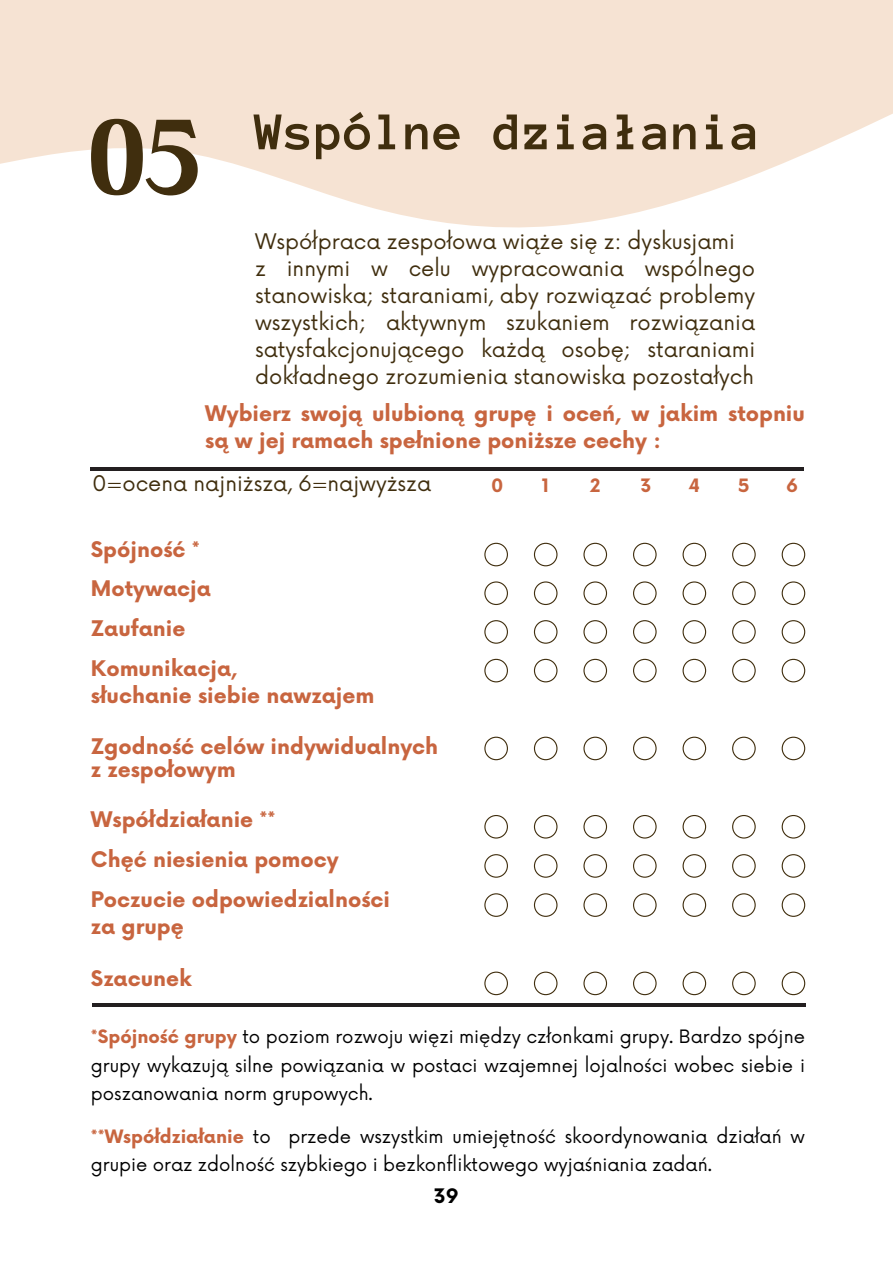
<style>
.page{position:relative;width:893px;height:1264px;background:#fff}
.page>*{position:absolute;margin:0;border:0;box-sizing:border-box;transform-origin:0 0}
.t1{font:700 120.3px "Boston Angel";color:#402e0e}
.t2{font:700 54.6px "Anonymous Pro";color:#402e0e}
.t3{font:21px/27px "Now";color:#402e0e}
.t4{font:700 21px/39.8px "Now";color:#c8653f}
.t5{font:700 19.5px "Now";color:#000}
.t6{font:18px/28px "Now";color:#000;text-align:justify}
.t7{font:700 18px "Now";color:#c8653f}
.s1{font-weight:700;color:#c8653f}
</style>
<div class="page">
<svg style="left:0;top:0;width:892px;height:228px;fill:#f6e3d3"></svg>
<svg style="left:484px;top:542px;width:24px;height:24px"></svg>
<svg style="left:534px;top:542px;width:23px;height:24px"></svg>
<svg style="left:484px;top:581px;width:24px;height:24px"></svg>
<svg style="left:534px;top:581px;width:23px;height:24px"></svg>
<svg style="left:484px;top:620px;width:24px;height:23px"></svg>
<svg style="left:534px;top:620px;width:23px;height:23px"></svg>
<svg style="left:484px;top:658px;width:24px;height:24px"></svg>
<svg style="left:534px;top:658px;width:23px;height:24px"></svg>
<svg style="left:484px;top:736px;width:24px;height:24px"></svg>
<svg style="left:534px;top:736px;width:23px;height:24px"></svg>
<svg style="left:583px;top:542px;width:24px;height:24px"></svg>
<svg style="left:583px;top:581px;width:24px;height:24px"></svg>
<svg style="left:583px;top:620px;width:24px;height:23px"></svg>
<svg style="left:583px;top:658px;width:24px;height:24px"></svg>
<svg style="left:583px;top:736px;width:24px;height:24px"></svg>
<svg style="left:633px;top:542px;width:23px;height:24px"></svg>
<svg style="left:633px;top:581px;width:23px;height:24px"></svg>
<svg style="left:633px;top:620px;width:23px;height:23px"></svg>
<svg style="left:633px;top:658px;width:23px;height:24px"></svg>
<svg style="left:633px;top:736px;width:23px;height:24px"></svg>
<svg style="left:682px;top:542px;width:24px;height:24px"></svg>
<svg style="left:682px;top:581px;width:24px;height:24px"></svg>
<svg style="left:682px;top:620px;width:24px;height:23px"></svg>
<svg style="left:682px;top:658px;width:24px;height:24px"></svg>
<svg style="left:682px;top:736px;width:24px;height:24px"></svg>
<svg style="left:732px;top:542px;width:23px;height:24px"></svg>
<svg style="left:732px;top:581px;width:23px;height:24px"></svg>
<svg style="left:732px;top:620px;width:23px;height:23px"></svg>
<svg style="left:732px;top:658px;width:23px;height:24px"></svg>
<svg style="left:732px;top:736px;width:23px;height:24px"></svg>
<svg style="left:781px;top:542px;width:24px;height:24px"></svg>
<svg style="left:781px;top:581px;width:24px;height:24px"></svg>
<svg style="left:781px;top:620px;width:24px;height:23px"></svg>
<svg style="left:781px;top:658px;width:24px;height:24px"></svg>
<svg style="left:781px;top:736px;width:24px;height:24px"></svg>
<svg style="left:484px;top:815px;width:24px;height:23px"></svg>
<svg style="left:534px;top:815px;width:23px;height:23px"></svg>
<svg style="left:583px;top:815px;width:24px;height:23px"></svg>
<svg style="left:633px;top:815px;width:23px;height:23px"></svg>
<svg style="left:682px;top:815px;width:24px;height:23px"></svg>
<svg style="left:732px;top:815px;width:23px;height:23px"></svg>
<svg style="left:781px;top:815px;width:24px;height:23px"></svg>
<svg style="left:484px;top:854px;width:24px;height:23px"></svg>
<svg style="left:534px;top:854px;width:23px;height:23px"></svg>
<svg style="left:583px;top:854px;width:24px;height:23px"></svg>
<svg style="left:633px;top:854px;width:23px;height:23px"></svg>
<svg style="left:682px;top:854px;width:24px;height:23px"></svg>
<svg style="left:732px;top:854px;width:23px;height:23px"></svg>
<svg style="left:781px;top:854px;width:24px;height:23px"></svg>
<svg style="left:484px;top:893px;width:24px;height:23px"></svg>
<svg style="left:534px;top:893px;width:23px;height:23px"></svg>
<svg style="left:583px;top:893px;width:24px;height:23px"></svg>
<svg style="left:633px;top:893px;width:23px;height:23px"></svg>
<svg style="left:682px;top:893px;width:24px;height:23px"></svg>
<svg style="left:732px;top:893px;width:23px;height:23px"></svg>
<svg style="left:781px;top:893px;width:24px;height:23px"></svg>
<svg style="left:484px;top:971px;width:24px;height:24px"></svg>
<svg style="left:534px;top:971px;width:23px;height:24px"></svg>
<svg style="left:583px;top:971px;width:24px;height:24px"></svg>
<svg style="left:633px;top:971px;width:23px;height:24px"></svg>
<svg style="left:682px;top:971px;width:24px;height:24px"></svg>
<svg style="left:732px;top:971px;width:23px;height:24px"></svg>
<svg style="left:781px;top:971px;width:24px;height:24px"></svg>
<hr style="left:91px;top:467px;width:712px;height:4px;background:#231f20">
<hr style="left:92px;top:1003px;width:713px;height:3px;background:#231f20">
<h1 class="t1" style="left:89px;top:84px;width:111px">05</h1>
<h2 class="t2" style="left:255px;top:100px;width:507px">Wspólne działania</h2>
<p class="t3" style="left:255px;top:226px;width:501px">Współpraca zespołowa wiąże się z: dyskusjami<br>z innymi w celu wypracowania wspólnego stanowiska; staraniami, aby rozwiązać problemy wszystkich; aktywnym szukaniem rozwiązania satysfakcjonującego każdą osobę; staraniami dokładnego zrozumienia stanowiska pozostałych</p>
<p class="t4" style="left:205px;top:399px;width:601px;line-height:27px">Wybierz swoją ulubioną grupę i oceń, w jakim stopniu są w jej ramach spełnione poniższe cechy :</p>
<p class="t3" style="left:92px;top:468px;width:340px">0=ocena najniższa, 6=najwyższa</p>
<p class="t7" style="left:491px;top:472px;width:14px">0</p>
<p class="t7" style="left:542px;top:472px;width:9px">1</p>
<p class="t7" style="left:590px;top:472px;width:12px">2</p>
<p class="t7" style="left:640px;top:472px;width:13px">3</p>
<p class="t7" style="left:688px;top:472px;width:13px">4</p>
<p class="t7" style="left:738px;top:472px;width:13px">5</p>
<p class="t7" style="left:786px;top:472px;width:13px">6</p>
<p class="t4" style="left:91px;top:528px;width:148px">Spójność *<br>Motywacja<br>Zaufanie<br>Komunikacja,</p>
<p class="t4" style="left:91px;top:674px;width:285px">słuchanie siebie nawzajem</p>
<p class="t4" style="left:91px;top:734px;width:349px;line-height:22.5px">Zgodność celów indywidualnych z zespołowym</p>
<p class="t4" style="left:91px;top:799px;width:301px">Współdziałanie **<br>Chęć niesienia pomocy<br>Poczucie odpowiedzialności</p>
<p class="t4" style="left:91px;top:905px;width:94px">za grupę</p>
<p class="t4" style="left:91px;top:957px;width:102px">Szacunek</p>
<p class="t6" style="left:91px;top:1021px;width:715px"><span class="s1">*Spójność grupy</span> to poziom rozwoju więzi między członkami grupy. Bardzo spójne grupy wykazują silne powiązania w postaci wzajemnej lojalności wobec siebie i poszanowania norm grupowych.</p>
<p class="t6" style="left:91px;top:1120px;width:715px"><span class="s1">**Współdziałanie</span> to przede wszystkim umiejętność skoordynowania działań w grupie oraz zdolność szybkiego i bezkonfliktowego wyjaśniania zadań.</p>
<p class="t5" style="left:434px;top:1181px;width:26px">39</p>
</div>
